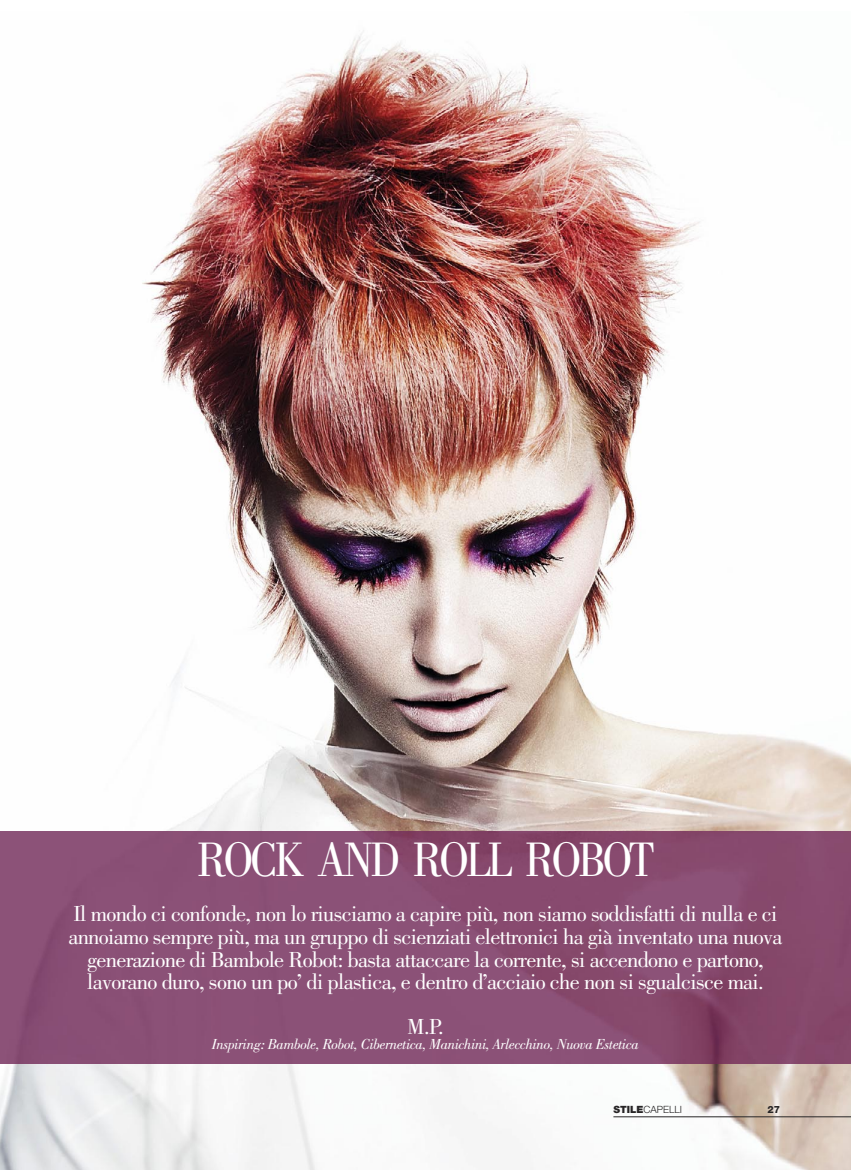
<style>
.page{position:relative;width:851px;height:1170px;background:#fff}
.page>*{position:absolute;margin:0;border:0;box-sizing:border-box;transform-origin:0 0}
.t1{font:50px "Bodoni Std";letter-spacing:-.075em;color:#fff;scale:.9 1}
.t2{font:22.5px/22.5px "Bodoni Std";letter-spacing:-.03em;color:#fff;text-align:center}
.t3{font:italic 15px "Bodoni Std";letter-spacing:-.025em;color:#fff}
.t4{font:300 10px "Helvetica Neue LT Std";color:#272526}
.t5{font:800 10px "Helvetica Neue LT Std";color:#272526}
.s1{font-weight:900}
</style>
<div class="page">
<img style="left:0;top:30px;width:850px;height:1139px">
<hr style="left:613px;top:1116px;width:237px;height:1px;background:#272526">
<img style="left:0;top:831px;width:850px;height:232px">
<h1 class="t1" style="left:197px;top:841px;width:509px">ROCK AND ROLL ROBOT</h1>
<p class="t2" style="left:68px;top:904px;width:715px">Il mondo ci confonde, non lo riusciamo a capire più, non siamo soddisfatti di nulla e ci annoiamo sempre più, ma un gruppo di scienziati elettronici ha già inventato una nuova generazione di Bambole Robot: basta attaccare la corrente, si accendono e partono, lavorano duro, sono un po’ di plastica, e dentro d’acciaio che non si sgualcisce mai.</p>
<p class="t2" style="left:407px;top:1017px;width:38px">M.P.</p>
<p class="t3" style="left:212px;top:1038px;width:428px">Inspiring: Bambole, Robot, Cibernetica, Manichini, Arlecchino, Nuova Estetica</p>
<p class="t4" style="left:613px;top:1106px;width:70px"><span class="s1">STILE</span>CAPELLI</p>
<p class="t5" style="left:767px;top:1103px;width:14px">27</p>
</div>
